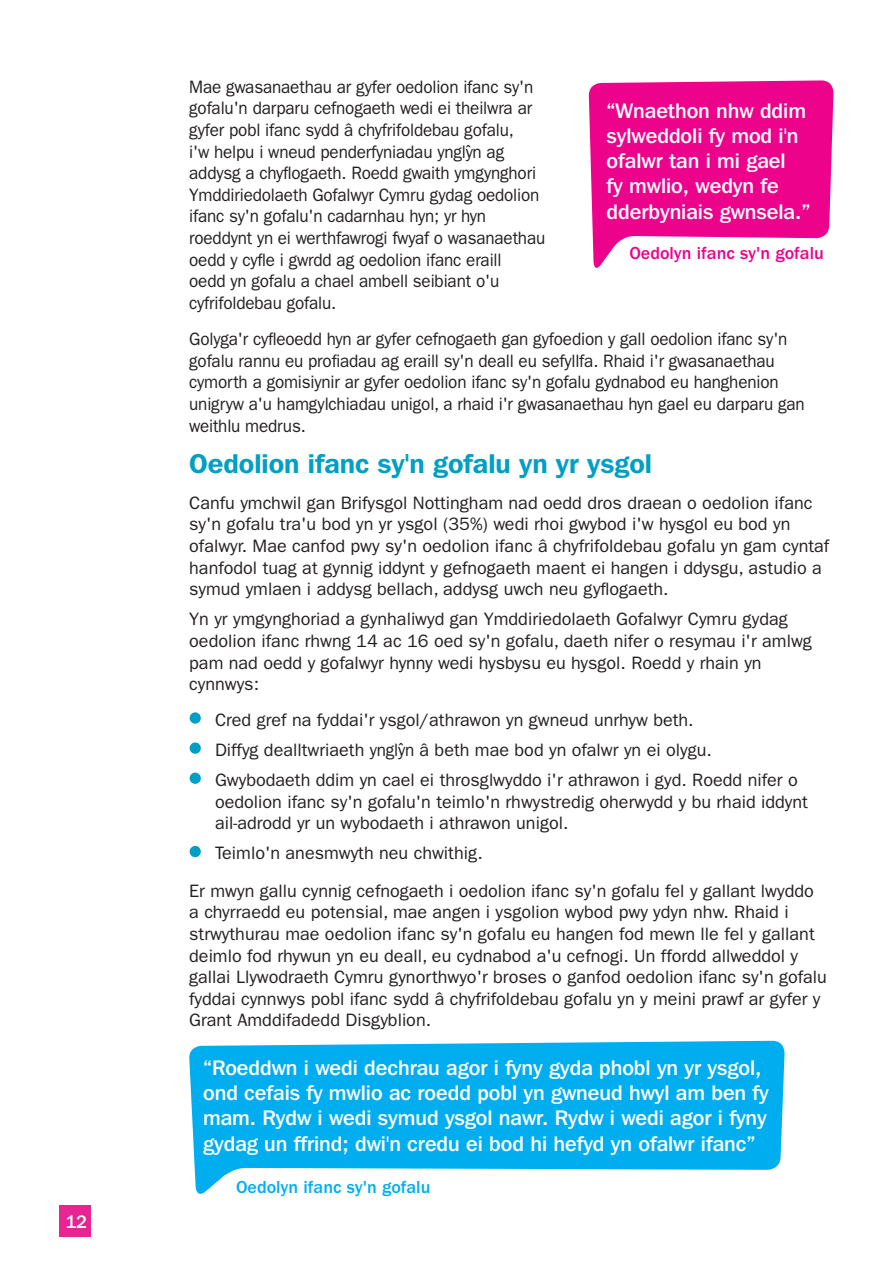
<style>
.page{position:relative;width:893px;height:1263px;background:#fff}
.page>*{position:absolute;margin:0;border:0;box-sizing:border-box;transform-origin:0 0}
.heading{font:600 27px "Franklin Gothic IT Cby BT";color:#009fc3}
.quote{font:500 21px/25.2px "Franklin Gothic IT Cby BT";color:#fff}
.Body_text{font:18px/21.6px "ITC Franklin Gothic Std";color:#231f20}
.Body_text-2{font:18px/21.6px "ITC Franklin Gothic Std";color:#231f20;scale:.95 1}
.quote_name{font:500 18px "ITC Franklin Gothic Std";color:#00aeef}
.quote_name-2{font:500 18px "ITC Franklin Gothic Std";color:#ed028c}
.t1{font:500 18px "Franklin Gothic IT Cby BT";color:#fff}
.s1{font-family:"Gotham"}
.s2{font-size:66px;color:#009fc3}
</style>
<div class="page">
<div style="left:60px;top:1205px;width:31px;height:32px;background:#e82492"></div>
<svg style="left:189px;top:1041px;width:596px;height:153px;fill:#00aeef"></svg>
<svg style="left:588px;top:80px;width:246px;height:188px;fill:#ed028c"></svg>
<p class="t1" style="left:65px;top:1210px;width:23px">12</p>
<p class="Body_text-2" style="left:189px;top:76px;width:376px">Mae gwasanaethau ar gyfer oedolion ifanc sy'n gofalu'n darparu cefnogaeth wedi ei theilwra ar gyfer pobl ifanc sydd â chyfrifoldebau gofalu,<br>i'w helpu i wneud penderfyniadau yngly<span class="s1">ˆ</span>n ag addysg a chyflogaeth. Roedd gwaith ymgynghori Ymddiriedolaeth Gofalwyr Cymru gydag oedolion ifanc sy'n gofalu'n cadarnhau hyn; yr hyn roeddynt yn ei werthfawrogi fwyaf o wasanaethau oedd y cyfle i gwrdd ag oedolion ifanc eraill<br>oedd yn gofalu a chael ambell seibiant o'u cyfrifoldebau gofalu.</p>
<p class="quote" style="left:607px;top:97px;width:205px">“Wnaethon nhw ddim sylweddoli fy mod i'n ofalwr tan i mi gael<br>fy mwlio, wedyn fe dderbyniais gwnsela.”</p>
<p class="quote_name-2" style="left:629px;top:243px;width:196px">Oedolyn ifanc sy'n gofalu</p>
<p class="Body_text-2" style="left:189px;top:328px;width:649px">Golyga'r cyfleoedd hyn ar gyfer cefnogaeth gan gyfoedion y gall oedolion ifanc sy'n gofalu rannu eu profiadau ag eraill sy'n deall eu sefyllfa. Rhaid i'r gwasanaethau cymorth a gomisiynir ar gyfer oedolion ifanc sy'n gofalu gydnabod eu hanghenion unigryw a'u hamgylchiadau unigol, a rhaid i'r gwasanaethau hyn gael eu darparu gan weithlu medrus.</p>
<p class="heading" style="left:189px;top:446px;width:464px">Oedolion ifanc sy'n gofalu yn yr ysgol</p>
<p class="Body_text" style="left:189px;top:492px;width:641px">Canfu ymchwil gan Brifysgol Nottingham nad oedd dros draean o oedolion ifanc sy'n gofalu tra'u bod yn yr ysgol (35%) wedi rhoi gwybod i'w hysgol eu bod yn ofalwyr. Mae canfod pwy sy'n oedolion ifanc â chyfrifoldebau gofalu yn gam cyntaf hanfodol tuag at gynnig iddynt y gefnogaeth maent ei hangen i ddysgu, astudio a symud ymlaen i addysg bellach, addysg uwch neu gyflogaeth.</p>
<p class="Body_text" style="left:189px;top:608px;width:624px">Yn yr ymgynghoriad a gynhaliwyd gan Ymddiriedolaeth Gofalwyr Cymru gydag oedolion ifanc rhwng 14 ac 16 oed sy'n gofalu, daeth nifer o resymau i'r amlwg pam nad oedd y gofalwyr hynny wedi hysbysu eu hysgol. Roedd y rhain yn cynnwys:</p>
<p class="Body_text" style="left:175px;top:709px;width:520px"><span class="s2">•</span>Cred gref na fyddai'r ysgol/athrawon yn gwneud unrhyw beth.</p>
<p class="Body_text" style="left:175px;top:739px;width:538px"><span class="s2">•</span>Diffyg dealltwriaeth yngly<span class="s1">ˆ</span>n â beth mae bod yn ofalwr yn ei olygu.</p>
<p class="Body_text" style="left:215px;top:769px;width:594px;text-indent:-40px"><span class="s2">•</span>Gwybodaeth ddim yn cael ei throsglwyddo i'r athrawon i gyd. Roedd nifer o oedolion ifanc sy'n gofalu'n teimlo'n rhwystredig oherwydd y bu rhaid iddynt ail-adrodd yr un wybodaeth i athrawon unigol.</p>
<p class="Body_text" style="left:175px;top:842px;width:309px"><span class="s2">•</span>Teimlo'n anesmwyth neu chwithig.</p>
<p class="Body_text" style="left:189px;top:880px;width:639px">Er mwyn gallu cynnig cefnogaeth i oedolion ifanc sy'n gofalu fel y gallant lwyddo a chyrraedd eu potensial, mae angen i ysgolion wybod pwy ydyn nhw. Rhaid i strwythurau mae oedolion ifanc sy'n gofalu eu hangen fod mewn lle fel y gallant deimlo fod rhywun yn eu deall, eu cydnabod a'u cefnogi. Un ffordd allweddol y gallai Llywodraeth Cymru gynorthwyo'r broses o ganfod oedolion ifanc sy'n gofalu fyddai cynnwys pobl ifanc sydd â chyfrifoldebau gofalu yn y meini prawf ar gyfer y Grant Amddifadedd Disgyblion.</p>
<p class="quote" style="left:203px;top:1054px;width:567px">“Roeddwn i wedi dechrau agor i fyny gyda phobl yn yr ysgol, ond cefais fy mwlio ac roedd pobl yn gwneud hwyl am ben fy mam. Rydw i wedi symud ysgol nawr. Rydw i wedi agor i fyny gydag un ffrind; dwi'n credu ei bod hi hefyd yn ofalwr ifanc”</p>
<p class="quote_name" style="left:236px;top:1177px;width:196px">Oedolyn ifanc sy'n gofalu</p>
</div>
